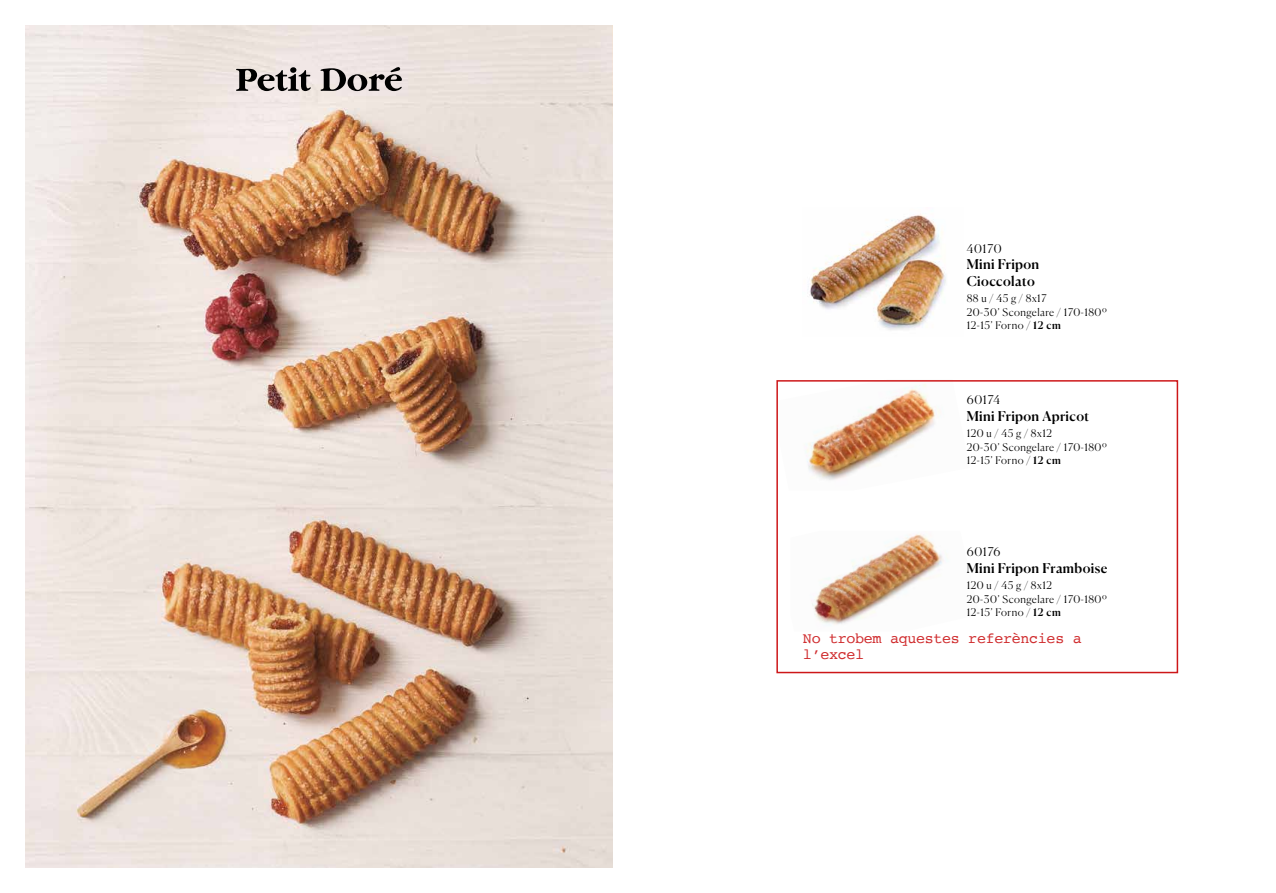
<style>
.page{position:relative;width:1276px;height:893px;background:#fff}
.page>*{position:absolute;margin:0;border:0;box-sizing:border-box;transform-origin:0 0}
.t1{font:15px/16.5px "Courier";letter-spacing:-.02em;color:#d02d2f}
.t2{font:500 13.5px/16.5px "Canela";letter-spacing:.025em;color:#000}
.t3{font:300 12px "Canela";letter-spacing:.055em;color:#000}
.t4{font:300 10.5px/13.5px "Canela";letter-spacing:.05em;color:#000}
.s1{font-weight:500}
</style>
<div class="page">
<img style="left:805px;top:384px;width:135px;height:96px">
<img style="left:808px;top:214px;width:138px;height:116px">
<img style="left:26px;top:26px;width:586px;height:841px">
<img style="left:811px;top:534px;width:132px;height:92px">
<svg style="left:236px;top:67px;width:166px;height:24px"></svg>
<div style="left:776px;top:380px;width:402px;height:293px;border:2px solid #cd1719"></div>
<p class="t3" style="left:966px;top:239px;width:36px">40170</p>
<p class="t2" style="left:966px;top:255px;width:74px">Mini Fripon<br>Cioccolato</p>
<p class="t4" style="left:966px;top:291px;width:142px">88 u / 45 g / 8x17<br>20-30’ Scongelare / 170-180º<br>12-15’ Forno / <span class="s1">12 cm</span></p>
<p class="t3" style="left:966px;top:391px;width:35px">60174</p>
<p class="t2" style="left:966px;top:407px;width:124px">Mini Fripon Apricot</p>
<p class="t4" style="left:966px;top:426px;width:142px">120 u / 45 g / 8x12<br>20-30’ Scongelare / 170-180º<br>12-15’ Forno / <span class="s1">12 cm</span></p>
<p class="t3" style="left:966px;top:542px;width:35px">60176</p>
<p class="t2" style="left:966px;top:559px;width:142px">Mini Fripon Framboise</p>
<p class="t4" style="left:966px;top:578px;width:142px">120 u / 45 g / 8x12<br>20-30’ Scongelare / 170-180º<br>12-15’ Forno / <span class="s1">12 cm</span></p>
<h1 class="t1" style="left:803px;top:629px;width:280px">No trobem aquestes referències a l’excel</h1>
</div>
